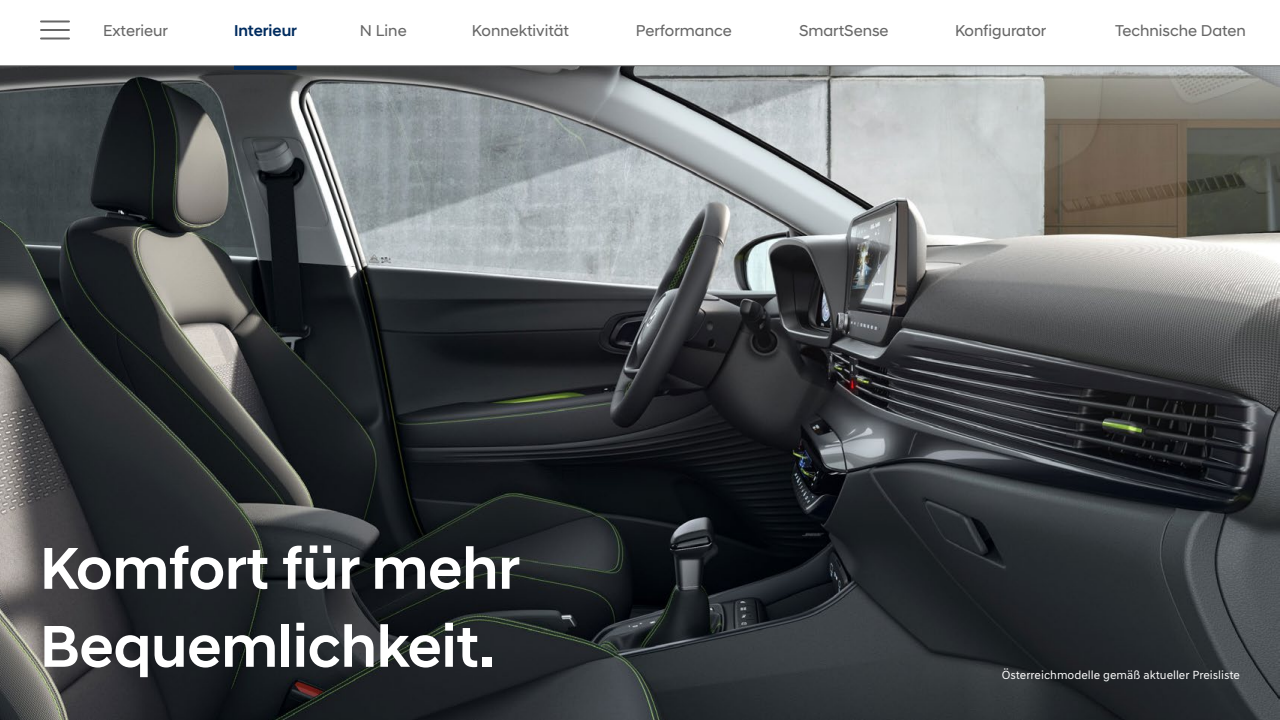
<style>
.page{position:relative;width:1280px;height:720px;background:#fff}
.page>*{position:absolute;margin:0;border:0;box-sizing:border-box;transform-origin:0 0}
.t1{font:500 60px/78px "Hyundai Sans Head";color:#fff}
.t2{font:16px "Hyundai Sans Head";color:#676767}
.t3{font:500 16px "Hyundai Sans Head";color:#002c5f}
.t4{font:12px "Hyundai Sans Text";color:#fff}
</style>
<div class="page">
<img style="left:0;top:67px;width:1280px;height:653px">
<hr style="left:0;top:66px;width:1280px;height:1px;background:#676767">
<hr style="left:41px;top:20px;width:28px;height:2px;background:#676767">
<hr style="left:41px;top:38px;width:28px;height:2px;background:#676767">
<hr style="left:41px;top:29px;width:28px;height:2px;background:#676767">
<hr style="left:234px;top:66px;width:63px;height:4px;background:#002c5f">
<p class="t2" style="left:103px;top:21px;width:66px">Exterieur</p>
<p class="t3" style="left:234px;top:21px;width:65px">Interieur</p>
<p class="t2" style="left:360px;top:21px;width:48px">N Line</p>
<p class="t2" style="left:472px;top:21px;width:99px">Konnektivität</p>
<p class="t2" style="left:636px;top:21px;width:97px">Performance</p>
<p class="t2" style="left:799px;top:21px;width:91px">SmartSense</p>
<p class="t2" style="left:955px;top:21px;width:93px">Konfigurator</p>
<p class="t2" style="left:1115px;top:21px;width:132px">Technische Daten</p>
<h1 class="t1" style="left:40px;top:529px;width:481px">Komfort für mehr<br>Bequemlichkeit.</h1>
<p class="t4" style="left:1002px;top:668px;width:240px">Österreichmodelle gemäß aktueller Preisliste</p>
</div>
